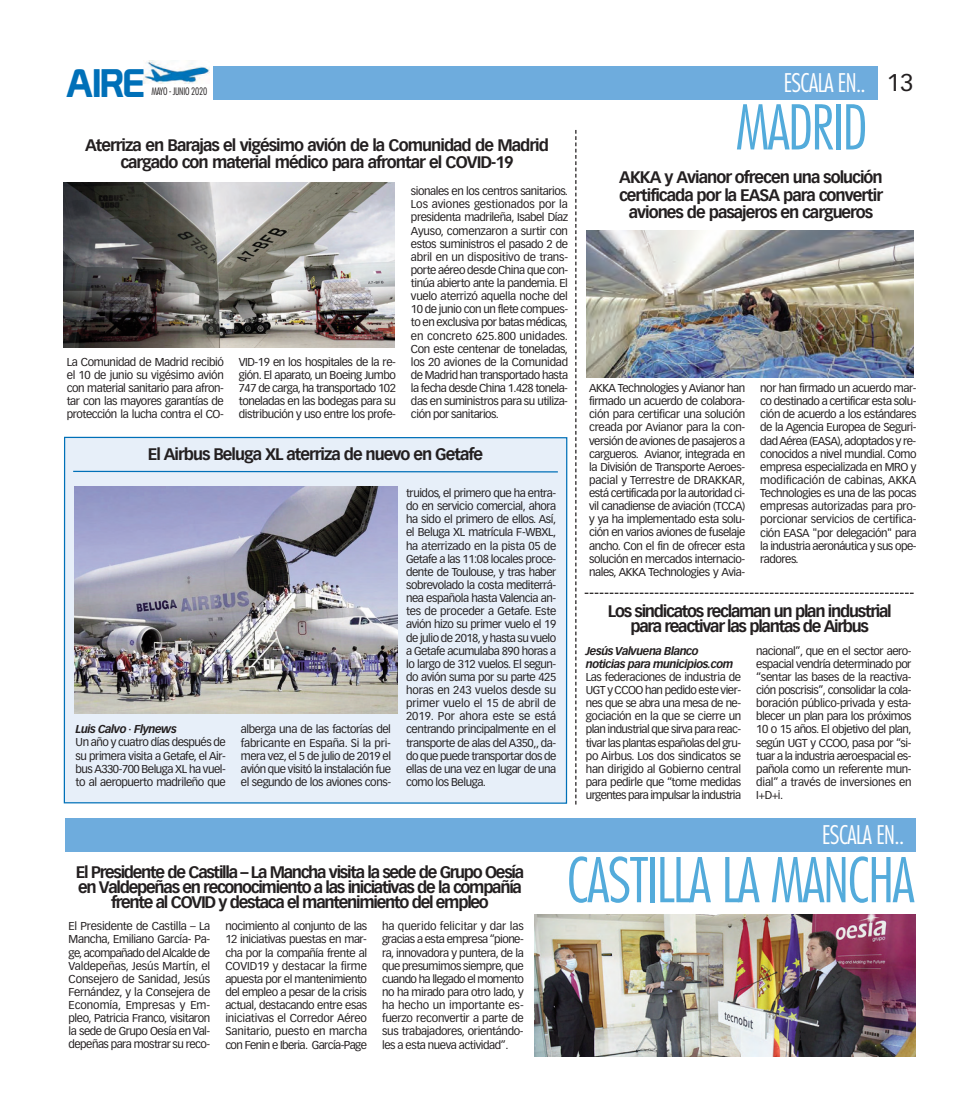
<style>
.page{position:relative;width:978px;height:1120px;background:#fff}
.page>*{position:absolute;margin:0;border:0;box-sizing:border-box;transform-origin:0 0}
.t1{font:300 condensed 60px "Futura";letter-spacing:-.025em;color:#53abdb}
.t2{font:38.88px "Prototype";color:#0070b8}
.t3{font:300 condensed 25px "Futura";letter-spacing:-.025em;color:#fff}
.t4{font:23.75px "Vectora LH";color:#231f20}
.t5{font:700 16.25px/17.5px "Vectora LH";letter-spacing:-.06em;color:#231f20;text-align:center}
.t6{font:11.25px/13.1px "Vectora LH";letter-spacing:-.04em;color:#231f20;text-align:justify}
.t7{font:300 condensed 10px "Futura";letter-spacing:-.025em;color:#231f20}
.s1{font-weight:700;font-style:italic}
</style>
<div class="page">
<img style="left:535px;top:914px;width:380px;height:142px">
<div style="left:65px;top:438px;width:501px;height:364px;background:#e7eff9"></div>
<svg style="left:73px;top:470px;width:485px;height:3px"></svg>
<svg style="left:575px;top:130px;width:1px;height:674px"></svg>
<div style="left:213px;top:66px;width:665px;height:33px;background:#6eacdd"></div>
<img style="left:144px;top:60px;width:65px;height:23px">
<img style="left:74px;top:486px;width:323px;height:227px">
<svg style="left:585px;top:593px;width:329px;height:1px"></svg>
<img style="left:586px;top:230px;width:327px;height:147px">
<img style="left:64px;top:183px;width:331px;height:165px">
<div style="left:65px;top:819px;width:851px;height:33px;background:#6eacdd"></div>
<p class="t2" style="left:66px;top:60px;width:81px">AIRE</p>
<p class="t7" style="left:151px;top:87px;width:57px">MAYO - JUNIO 2020</p>
<p class="t5" style="left:85px;top:136px;width:465px">Aterriza en Barajas el vigésimo avión de la Comunidad de Madrid cargado con material médico para afrontar el COVID-19</p>
<p class="t6" style="left:411px;top:185px;width:159px">sionales en los centros sanitarios.<br>Los aviones gestionados por la presidenta madrileña, Isabel Díaz Ayuso, comenzaron a surtir con estos suministros el pasado 2 de abril en un dispositivo de trans&shy;porte aéreo desde China que con&shy;tinúa abierto ante la pandemia. El vuelo aterrizó aquella noche del 10 de junio con un flete compues&shy;to en exclusiva por batas médicas, en concreto 625.800 unidades.<br>Con este centenar de toneladas, los 20 aviones de la Comunidad de Madrid han transportado hasta la fecha desde China 1.428 tonela&shy;das en suministros para su utiliza&shy;ción por sanitarios.</p>
<p class="t5" style="left:148px;top:445px;width:337px">El Airbus Beluga XL aterriza de nuevo en Getafe</p>
<p class="t6" style="left:67px;top:356px;width:159px">La Comunidad de Madrid recibió el 10 de junio su vigésimo avión con material sanitario para afron&shy;tar con las mayores garantías de protección la lucha contra el CO-</p>
<p class="t6" style="left:239px;top:356px;width:159px">VID-19 en los hospitales de la re&shy;gión. El aparato, un Boeing Jumbo 747 de carga, ha transportado 102 toneladas en las bodegas para su distribución y uso entre los profe-</p>
<p class="t6" style="left:76px;top:723px;width:152px;text-align:left"><span class="s1">Luis Calvo · Flynews<br></span>Un año y cuatro días después de su primera visita a Getafe, el Air&shy;bus A330-700 Beluga XL ha vuel&shy;to al aeropuerto madrileño que</p>
<p class="t6" style="left:241px;top:723px;width:152px">alberga una de las factorías del fabricante en España. Si la pri&shy;mera vez, el 5 de julio de 2019 el avión que visitó la instalación fue el segundo de los aviones cons-</p>
<p class="t6" style="left:406px;top:487px;width:152px">truidos, el primero que ha entra&shy;do en servicio comercial, ahora ha sido el primero de ellos. Así, el Beluga XL matrícula F-WBXL, ha aterrizado en la pista 05 de Getafe a las 11:08 locales proce&shy;dente de Toulouse, y tras haber sobrevolado la costa mediterrá&shy;nea española hasta Valencia an&shy;tes de proceder a Getafe. Este avión hizo su primer vuelo el 19 de julio de 2018, y hasta su vuelo a Getafe acumulaba 890 horas a lo largo de 312 vuelos. El segun&shy;do avión suma por su parte 425 horas en 243 vuelos desde su primer vuelo el 15 de abril de 2019. Por ahora este se está centrando principalmente en el transporte de alas del A350,, da&shy;do que puede transportar dos de ellas de una vez en lugar de una como los Beluga.</p>
<p class="t3" style="left:784px;top:72px;width:84px">ESCALA EN..</p>
<p class="t1" style="left:735px;top:101px;width:133px">MADRID</p>
<p class="t4" style="left:887px;top:72px;width:28px">13</p>
<p class="t5" style="left:619px;top:168px;width:265px">AKKA y Avianor ofrecen una solución certificada por la EASA para convertir aviones de pasajeros en cargueros</p>
<p class="t6" style="left:589px;top:382px;width:158px">AKKA Technologies y Avianor han firmado un acuerdo de colabora&shy;ción para certificar una solución creada por Avianor para la con&shy;versión de aviones de pasajeros a cargueros. Avianor, integrada en la División de Transporte Aeroes&shy;pacial y Terrestre de DRAKKAR, está certificada por la autoridad ci&shy;vil canadiense de aviación (TCCA) y ya ha implementado esta solu&shy;ción en varios aviones de fuselaje ancho. Con el fin de ofrecer esta solución en mercados internacio&shy;nales, AKKA Technologies y Avia-</p>
<p class="t6" style="left:760px;top:382px;width:158px">nor han firmado un acuerdo mar&shy;co destinado a certificar esta solu&shy;ción de acuerdo a los estándares de la Agencia Europea de Seguri&shy;dad Aérea (EASA), adoptados y re&shy;conocidos a nivel mundial. Como empresa especializada en MRO y modificación de cabinas, AKKA Technologies es una de las pocas empresas autorizadas para pro&shy;porcionar servicios de certifica&shy;ción EASA "por delegación" para la industria aeronáutica y sus ope&shy;radores.</p>
<p class="t5" style="left:608px;top:603px;width:285px;line-height:15px">Los sindicatos reclaman un plan industrial para reactivar las plantas de Airbus</p>
<p class="t6" style="left:586px;top:645px;width:157px;text-align:left"><span class="s1">Jesús Valvuena Blanco noticias para municipios.com<br></span>Las federaciones de industria de<br>UGT y CCOO han pedido este vier&shy;nes que se abra una mesa de ne&shy;gociación en la que se cierre un plan industrial que sirva para reac&shy;tivar las plantas españolas del gru&shy;po Airbus. Los dos sindicatos se han dirigido al Gobierno central para pedirle que “tome medidas urgentes para impulsar la industria</p>
<p class="t6" style="left:756px;top:645px;width:157px">nacional”, que en el sector aero&shy;espacial vendría determinado por “sentar las bases de la reactiva&shy;ción poscrisis”, consolidar la cola&shy;boración público-privada y esta&shy;blecer un plan para los próximos 10 o 15 años. El objetivo del plan, según UGT y CCOO, pasa por “si&shy;tuar a la industria aeroespacial es&shy;pañola como un referente mun&shy;dial” a través de inversiones en I+D+i.</p>
<p class="t5" style="left:76px;top:864px;width:450px;line-height:15px">El Presidente de Castilla – La Mancha visita la sede de Grupo Oesía en Valdepeñas en reconocimiento a las iniciativas de la compañía frente al COVID y destaca el mantenimiento del empleo</p>
<p class="t6" style="left:69px;top:920px;width:143px">El Presidente de Castilla – La Mancha, Emiliano García- Pa&shy;ge, acompañado del Alcalde de Valdepeñas, Jesús Martín, el Consejero de Sanidad, Jesús Fernández, y la Consejera de Economía, Empresas y Em&shy;pleo, Patricia Franco, visitaron la sede de Grupo Oesía en Val&shy;depeñas para mostrar su reco-</p>
<p class="t6" style="left:225px;top:920px;width:143px">nocimiento al conjunto de las 12 iniciativas puestas en mar&shy;cha por la compañía frente al COVID19 y destacar la firme apuesta por el mantenimiento del empleo a pesar de la crisis actual, destacando entre esas iniciativas el Corredor Aéreo Sanitario, puesto en marcha con Fenin e Iberia. García-Page</p>
<p class="t6" style="left:382px;top:920px;width:143px">ha querido felicitar y dar las gracias a esta empresa “pione&shy;ra, innovadora y puntera, de la que presumimos siempre, que cuando ha llegado el momento no ha mirado para otro lado, y ha hecho un importante es&shy;fuerzo reconvertir a parte de sus trabajadores, orientándo&shy;les a esta nueva actividad”.</p>
<p class="t3" style="left:822px;top:824px;width:84px">ESCALA EN..</p>
<p class="t1" style="left:567px;top:854px;width:349px">CASTILLA LA MANCHA</p>
</div>
